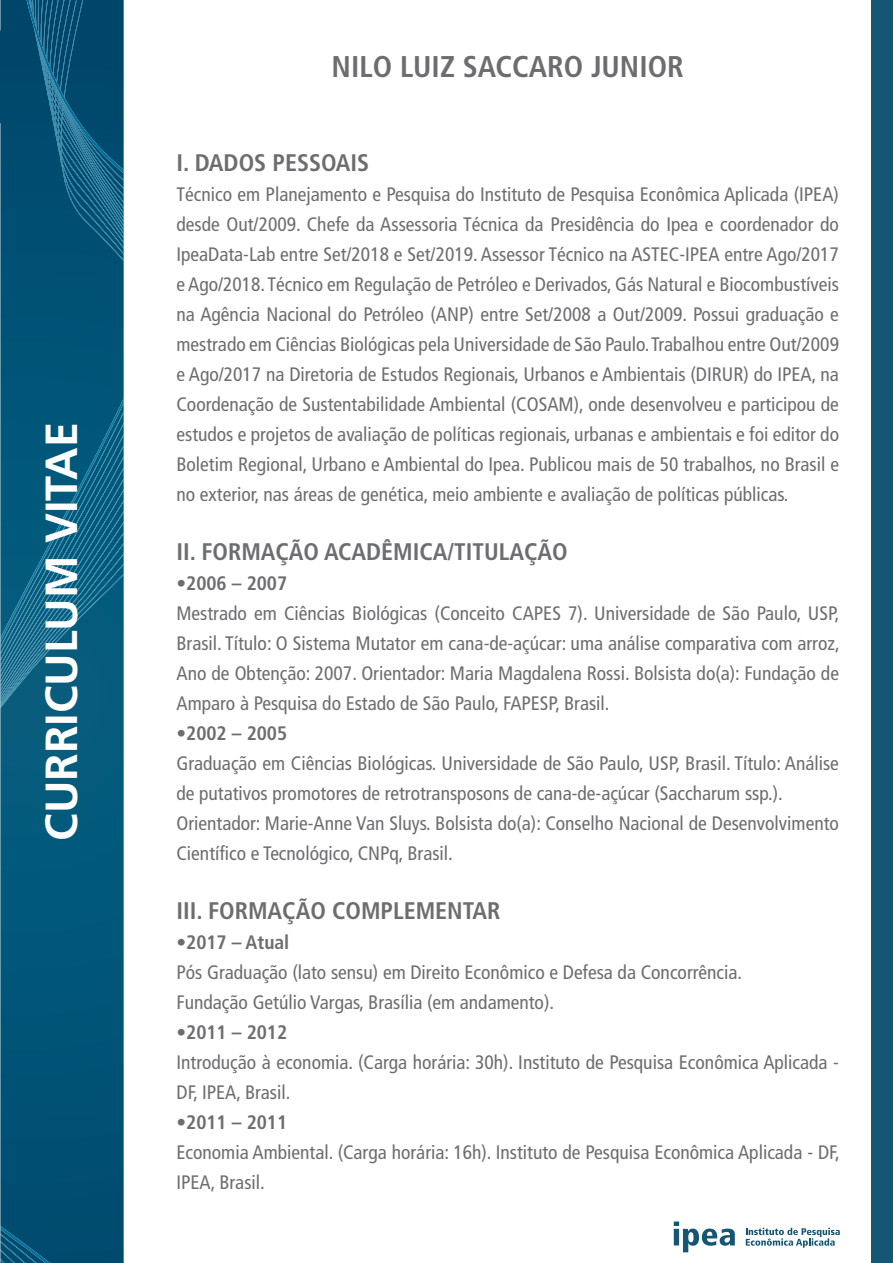
<style>
.page{position:relative;width:893px;height:1263px;background:#fff}
.page>*{position:absolute;margin:0;border:0;box-sizing:border-box;transform-origin:0 0}
.t1{font:45px "Frutiger 65 Bold";color:#fff}
.t2{font:condensed 30px "Frutiger 67 Bold";color:#6c6d70}
.t3{font:condensed 24px "Frutiger 67 Bold";color:#6c6d70}
.t4{font:19.5px/30px "Frutiger 57 Condensed";color:#6c6d70}
.t5{font:condensed 19.5px "Frutiger 67 Bold";color:#6c6d70}
.s1{font-family:"Frutiger 57 Condensed";font-stretch:normal}
</style>
<div class="page">
<svg style="left:674px;top:1221px;width:61px;height:31px"></svg>
<svg style="left:746px;top:1228px;width:94px;height:20px"></svg>
<div style="left:872px;top:0;width:21px;height:1263px;background:#145673"></div>
<svg style="left:0;top:0;width:124px;height:1263px;background:#06587a"></svg>
<h1 class="t1" style="left:35px;top:841px;width:420px;rotate:-90deg">CURRICULUM VITAE</h1>
<h2 class="t2" style="left:332px;top:48px;width:354px">NILO LUIZ SACCARO JUNIOR</h2>
<p class="t3" style="left:176px;top:149px;width:194px">I. DADOS PESSOAIS</p>
<p class="t4" style="left:176px;top:180px;width:664px;text-align:justify">Técnico em Planejamento e Pesquisa do Instituto de Pesquisa Econômica Aplicada (IPEA) desde Out/2009. Chefe da Assessoria Técnica da Presidência do Ipea e coordenador do IpeaData-Lab entre Set/2018 e Set/2019. Assessor Técnico na ASTEC-IPEA entre Ago/2017 e Ago/2018. Técnico em Regulação de Petróleo e Derivados, Gás Natural e Biocombustíveis na Agência Nacional do Petróleo (ANP) entre Set/2008 a Out/2009. Possui graduação e mestrado em Ciências Biológicas pela Universidade de São Paulo. Trabalhou entre Out/2009 e Ago/2017 na Diretoria de Estudos Regionais, Urbanos e Ambientais (DIRUR) do IPEA, na Coordenação de Sustentabilidade Ambiental (COSAM), onde desenvolveu e participou de estudos e projetos de avaliação de políticas regionais, urbanas e ambientais e foi editor do Boletim Regional, Urbano e Ambiental do Ipea. Publicou mais de 50 trabalhos, no Brasil e no exterior, nas áreas de genética, meio ambiente e avaliação de políticas públicas.</p>
<p class="t3" style="left:176px;top:538px;width:393px">II. FORMAÇÃO ACADÊMICA/TITULAÇÃO</p>
<p class="t5" style="left:176px;top:572px;width:112px"><span class="s1">•</span>2006 – 2007</p>
<p class="t4" style="left:176px;top:598px;width:665px;text-align:justify">Mestrado em Ciências Biológicas (Conceito CAPES 7). Universidade de São Paulo, USP, Brasil. Título: O Sistema Mutator em cana-de-açúcar: uma análise comparativa com arroz, Ano de Obtenção: 2007. Orientador: Maria Magdalena Rossi. Bolsista do(a): Fundação de Amparo à Pesquisa do Estado de São Paulo, FAPESP, Brasil.</p>
<p class="t5" style="left:176px;top:722px;width:112px"><span class="s1">•</span>2002 – 2005</p>
<p class="t4" style="left:176px;top:748px;width:664px">Graduação em Ciências Biológicas. Universidade de São Paulo, USP, Brasil. Título: Análise de putativos promotores de retrotransposons de cana-de-açúcar (Saccharum ssp.).<br>Orientador: Marie-Anne Van Sluys. Bolsista do(a): Conselho Nacional de Desenvolvimento Científico e Tecnológico, CNPq, Brasil.</p>
<p class="t3" style="left:176px;top:896px;width:326px">III. FORMAÇÃO COMPLEMENTAR</p>
<p class="t5" style="left:176px;top:931px;width:114px"><span class="s1">•</span>2017 – Atual</p>
<p class="t4" style="left:176px;top:957px;width:567px">Pós Graduação (lato sensu) em Direito Econômico e Defesa da Concorrência.<br>Fundação Getúlio Vargas, Brasília (em andamento).</p>
<p class="t5" style="left:176px;top:1021px;width:112px"><span class="s1">•</span>2011 – 2012</p>
<p class="t4" style="left:176px;top:1047px;width:664px">Introdução à economia. (Carga horária: 30h). Instituto de Pesquisa Econômica Aplicada -<br>DF, IPEA, Brasil.</p>
<p class="t5" style="left:176px;top:1111px;width:112px"><span class="s1">•</span>2011 – 2011</p>
<p class="t4" style="left:176px;top:1137px;width:665px">Economia Ambiental. (Carga horária: 16h). Instituto de Pesquisa Econômica Aplicada - DF,<br>IPEA, Brasil.</p>
</div>
